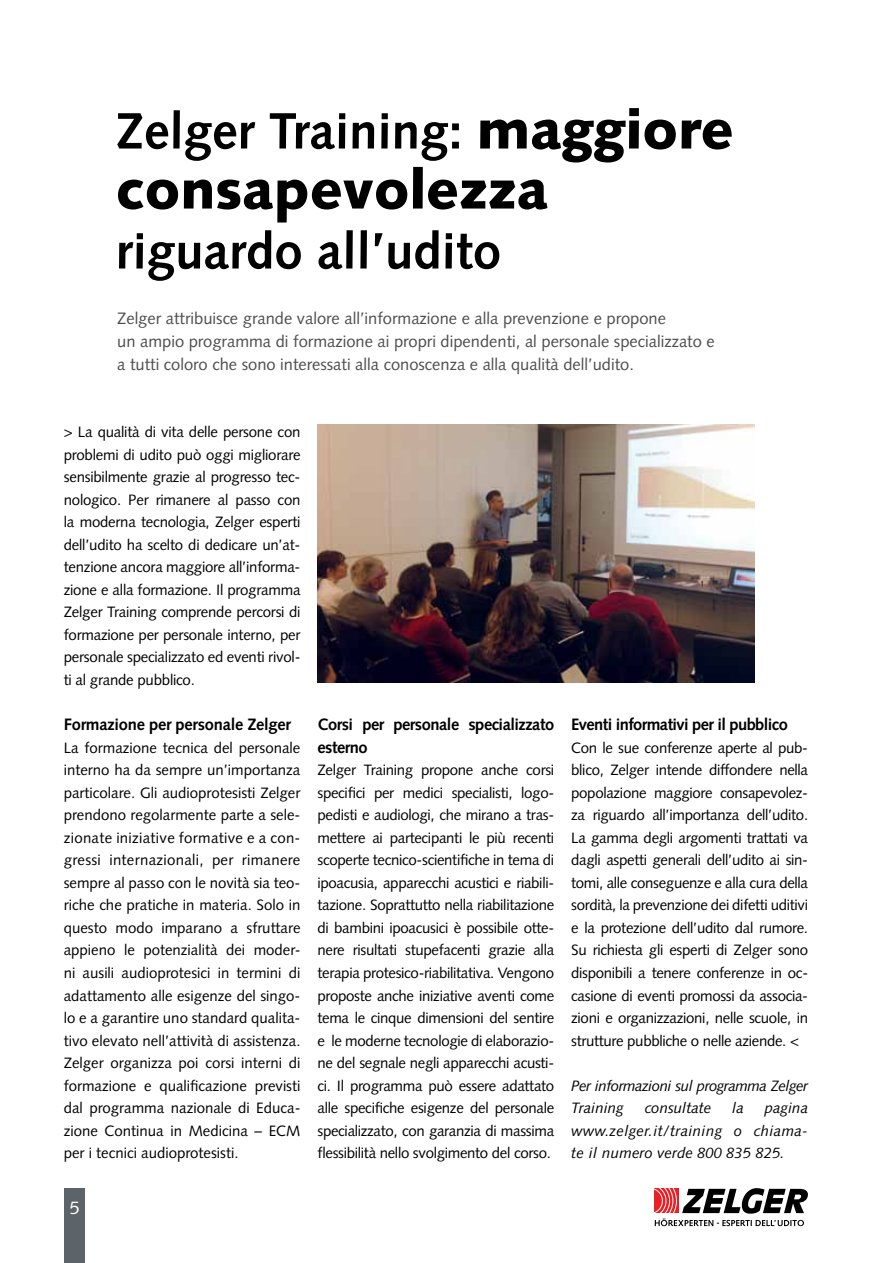
<style>
.page{position:relative;width:893px;height:1263px;background:#fff}
.page>*{position:absolute;margin:0;border:0;box-sizing:border-box;transform-origin:0 0}
.t1{font:900 55.5px "Syntax";color:#000}
.t2{font:700 51px "Syntax";color:#000}
.t3{font:18px "Syntax";color:#fff}
.t4{font:16.5px/22.5px "Syntax";color:#4d4d4f}
.t5{font:700 16.5px/22.5px "Syntax";letter-spacing:-.03em;color:#000}
.t6{font:15px/22.5px "Syntax";letter-spacing:-.015em;color:#000;text-align:justify}
.t7{font:italic 15px/22.5px "Syntax";color:#000;text-align:justify}
.t8{font:italic 15px/22.5px "Syntax";letter-spacing:-.035em;color:#000}
.s1{font-weight:900;font-size:55.5px}
</style>
<div class="page">
<div style="left:64px;top:1188px;width:21px;height:75px;background:#5c6469"></div>
<svg style="left:655px;top:1188px;width:153px;height:38px"></svg>
<img style="left:317px;top:425px;width:437px;height:257px">
<h2 class="t2" style="left:116px;top:110px;width:619px">Zelger Training: <span class="s1">maggiore</span></h2>
<h1 class="t1" style="left:116px;top:167px;width:434px">consapevolezza</h1>
<h2 class="t2" style="left:116px;top:230px;width:387px">riguardo all’udito</h2>
<p class="t4" style="left:117px;top:309px;width:599px">Zelger attribuisce grande valore all’informazione e alla prevenzione e propone<br>un ampio programma di formazione ai propri dipendenti, al personale specializzato e a tutti coloro che sono interessati alla conoscenza e alla qualità dell’udito.</p>
<p class="t6" style="left:64px;top:422px;width:238px">&gt; La qualità di vita delle persone con problemi di udito può oggi migliorare sensibilmente grazie al progresso tec&shy;nologico. Per rimanere al passo con la moderna tecnologia, Zelger esperti dell’udito ha scelto di dedicare un’at&shy;tenzione ancora maggiore all’informa&shy;zione e alla formazione. Il programma Zelger Training comprende percorsi di formazione per personale interno, per personale specializzato ed eventi rivol&shy;ti al grande pubblico.</p>
<p class="t5" style="left:64px;top:715px;width:229px">Formazione per personale Zelger</p>
<p class="t6" style="left:64px;top:738px;width:238px">La formazione tecnica del personale interno ha da sempre un’importanza particolare. Gli audioprotesisti Zelger prendono regolarmente parte a sele&shy;zionate iniziative formative e a con&shy;gressi internazionali, per rimanere sempre al passo con le novità sia teo&shy;riche che pratiche in materia. Solo in questo modo imparano a sfruttare appieno le potenzialità dei moder&shy;ni ausili audioprotesici in termini di adattamento alle esigenze del singo&shy;lo e a garantire uno standard qualita&shy;tivo elevato nell’attività di assistenza.<br>Zelger organizza poi corsi interni di formazione e qualificazione previsti dal programma nazionale di Educa&shy;zione Continua in Medicina – ECM per i tecnici audioprotesisti.</p>
<p class="t3" style="left:70px;top:1200px;width:12px">5</p>
<p class="t5" style="left:317px;top:715px;width:238px">Corsi per personale specializzato esterno</p>
<p class="t6" style="left:317px;top:760px;width:238px">Zelger Training propone anche corsi specifici per medici specialisti, logo&shy;pedisti e audiologi, che mirano a tras&shy;mettere ai partecipanti le più recenti scoperte tecnico-scientifiche in tema di ipoacusia, apparecchi acustici e riabili&shy;tazione. Soprattutto nella riabilitazione di bambini ipoacusici è possibile otte&shy;nere risultati stupefacenti grazie alla terapia protesico-riabilitativa. Vengono proposte anche iniziative aventi come tema le cinque dimensioni del sentire e le moderne tecnologie di elaborazio&shy;ne del segnale negli apparecchi acusti&shy;ci. Il programma può essere adattato alle specifiche esigenze del personale specializzato, con garanzia di massima flessibilità nello svolgimento del corso.</p>
<p class="t5" style="left:571px;top:715px;width:218px">Eventi informativi per il pubblico</p>
<p class="t6" style="left:571px;top:738px;width:238px">Con le sue conferenze aperte al pub&shy;blico, Zelger intende diffondere nella popolazione maggiore consapevolez&shy;za riguardo all’importanza dell’udito.<br>La gamma degli argomenti trattati va dagli aspetti generali dell’udito ai sin&shy;tomi, alle conseguenze e alla cura della sordità, la prevenzione dei difetti uditivi e la protezione dell’udito dal rumore.<br>Su richiesta gli esperti di Zelger sono disponibili a tenere conferenze in oc&shy;casione di eventi promossi da associa&shy;zioni e organizzazioni, nelle scuole, in strutture pubbliche o nelle aziende. &lt;</p>
<p class="t8" style="left:571px;top:1076px;width:238px">Per informazioni sul programma Zelger<br>Training</p>
<p class="t7" style="left:645px;top:1098px;width:68px">consultate</p>
<p class="t7" style="left:732px;top:1098px;width:13px">la</p>
<p class="t7" style="left:571px;top:1098px;width:238px;text-indent:194px">pagina www.zelger.it/training o chiama&shy;te il numero verde 800 835 825.</p>
</div>
